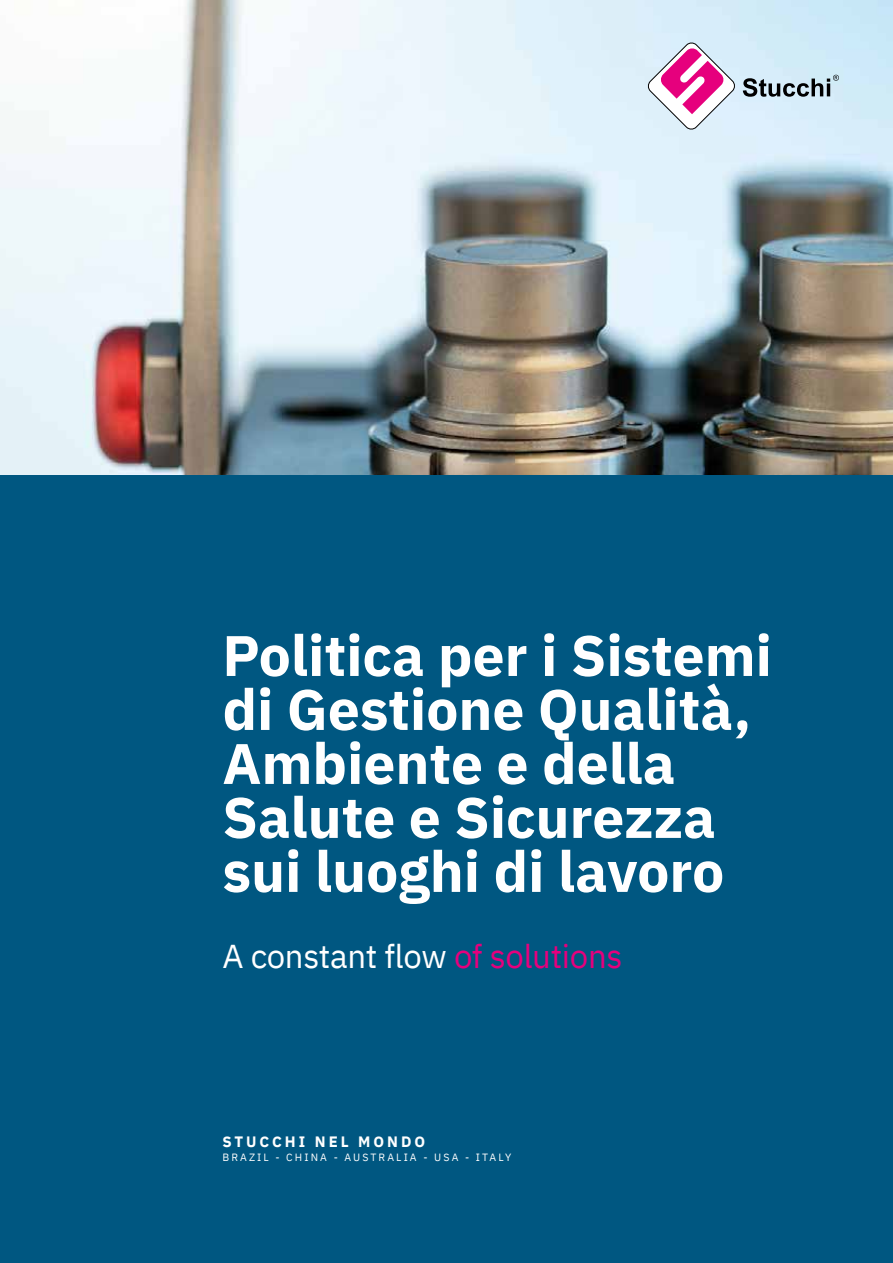
<style>
.page{position:relative;width:893px;height:1263px;background:#005781}
.page>*{position:absolute;margin:0;border:0;box-sizing:border-box;transform-origin:0 0}
.t1{font:700 57px/54px "IBM Plex Sans";color:#fff}
.t2{font:33px "IBM Plex Sans";letter-spacing:-.01em;color:#fff}
.t3{font:700 15px "IBM Plex Sans";letter-spacing:.2em;color:#fff}
.t4{font:10.5px "IBM Plex Sans";letter-spacing:.2em;color:#fff}
.s1{color:#e6007d}
</style>
<div class="page">
<img style="left:0;top:0;width:893px;height:475px">
<svg style="left:648px;top:12px;width:191px;height:118px;background:#d2d2e6"></svg>
<p class="t1" style="left:222px;top:624px;width:551px">Politica per i Sistemi di Gestione Qualità,<br>Ambiente e della<br>Salute e Sicurezza sui luoghi di lavoro</p>
<p class="t2" style="left:222px;top:931px;width:402px">A constant flow <span class="s1">of solutions</span></p>
<p class="t3" style="left:222px;top:1129px;width:204px">STUCCHI NEL MONDO</p>
<p class="t4" style="left:222px;top:1149px;width:290px">BRAZIL - CHINA - AUSTRALIA - USA - ITALY</p>
</div>
